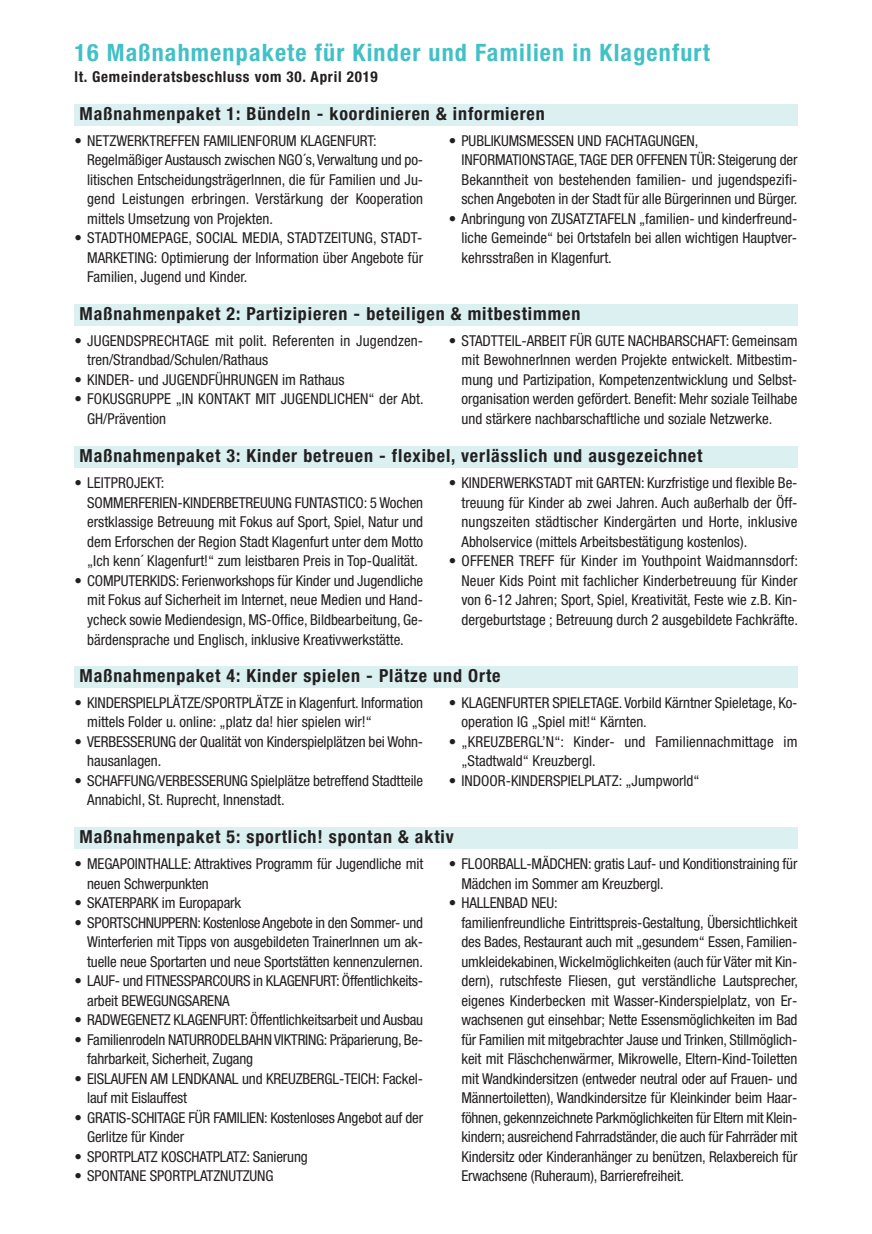
<style>
.page{position:relative;width:872px;height:1234px;background:#fff}
.page>*{position:absolute;margin:0;border:0;box-sizing:border-box;transform-origin:0 0}
.t1{font:700 condensed 24px "Helvetica Neue";letter-spacing:.05em;color:#41c1c6}
.t2{font:700 condensed 18px "Helvetica Neue";letter-spacing:.05em;color:#231f20}
.t3{font:condensed 15px/19.5px "Helvetica Neue";letter-spacing:-.01em;color:#231f20}
.t4{font:condensed 15px/19.5px "Helvetica Neue";letter-spacing:.01em;color:#231f20}
.t5{font:700 condensed 15px "Helvetica Neue";letter-spacing:.05em;color:#231f20}
</style>
<div class="page">
<div style="left:74px;top:104px;width:723px;height:21px;background:#dbf0f1"></div>
<div style="left:74px;top:304px;width:723px;height:21px;background:#dbf0f1"></div>
<div style="left:74px;top:446px;width:723px;height:22px;background:#dbf0f1"></div>
<div style="left:74px;top:665px;width:723px;height:22px;background:#dbf0f1"></div>
<div style="left:74px;top:827px;width:723px;height:21px;background:#dbf0f1"></div>
<h1 class="t1" style="left:74px;top:44px;width:637px">16 Maßnahmenpakete für Kinder und Familien in Klagenfurt</h1>
<p class="t5" style="left:74px;top:71px;width:305px">lt. Gemeinderatsbeschluss vom 30. April 2019</p>
<p class="t2" style="left:80px;top:107px;width:466px">Maßnahmenpaket 1: Bündeln - koordinieren &amp; informieren</p>
<p class="t3" style="left:87px;top:132px;width:337px;text-indent:-13px">• NETZWERKTREFFEN FAMILIENFORUM KLAGENFURT:<br>Regelmäßiger Austausch zwischen NGO´s, Verwaltung und po&shy;litischen EntscheidungsträgerInnen, die für Familien und Ju&shy;gend Leistungen erbringen. Verstärkung der Kooperation mittels Umsetzung von Projekten.</p>
<p class="t3" style="left:87px;top:229px;width:337px;text-align:justify;text-indent:-13px">• STADTHOMEPAGE, SOCIAL MEDIA, STADTZEITUNG, STADT-MARKETING: Optimierung der Information über Angebote für Familien, Jugend und Kinder.</p>
<p class="t3" style="left:461px;top:132px;width:337px;text-indent:-13px">• PUBLIKUMSMESSEN UND FACHTAGUNGEN, INFORMATIONSTAGE, TAGE DER OFFENEN TÜR: Steigerung der Bekanntheit von bestehenden familien- und jugendspezifi&shy;schen Angeboten in der Stadt für alle Bürgerinnen und Bürger.</p>
<p class="t3" style="left:461px;top:210px;width:337px;text-align:justify;text-indent:-13px">• Anbringung von ZUSATZTAFELN „familien- und kinderfreund&shy;liche Gemeinde“ bei Ortstafeln bei allen wichtigen Hauptver&shy;kehrsstraßen in Klagenfurt.</p>
<p class="t2" style="left:80px;top:307px;width:502px">Maßnahmenpaket 2: Partizipieren - beteiligen &amp; mitbestimmen</p>
<p class="t4" style="left:87px;top:332px;width:337px;text-indent:-13px">• JUGENDSPRECHTAGE mit polit. Referenten in Jugendzen&shy;tren/Strandbad/Schulen/Rathaus</p>
<p class="t3" style="left:74px;top:371px;width:272px">• KINDER- und JUGENDFÜHRUNGEN im Rathaus</p>
<p class="t3" style="left:87px;top:390px;width:338px;text-indent:-13px">• FOKUSGRUPPE „IN KONTAKT MIT JUGENDLICHEN“ der Abt.<br>GH/Prävention</p>
<p class="t3" style="left:461px;top:332px;width:337px;text-align:justify;text-indent:-13px">• STADTTEIL-ARBEIT FÜR GUTE NACHBARSCHAFT: Gemeinsam mit BewohnerInnen werden Projekte entwickelt. Mitbestim&shy;mung und Partizipation, Kompetenzentwicklung und Selbst&shy;organisation werden gefördert. Benefit: Mehr soziale Teilhabe und stärkere nachbarschaftliche und soziale Netzwerke.</p>
<p class="t2" style="left:80px;top:449px;width:624px">Maßnahmenpaket 3: Kinder betreuen - flexibel, verlässlich und ausgezeichnet</p>
<p class="t3" style="left:87px;top:474px;width:337px;text-indent:-13px">• LEITPROJEKT:<br>SOMMERFERIEN-KINDERBETREUUNG FUNTASTICO: 5 Wochen erstklassige Betreuung mit Fokus auf Sport, Spiel, Natur und dem Erforschen der Region Stadt Klagenfurt unter dem Motto „Ich kenn´ Klagenfurt!“ zum leistbaren Preis in Top-Qualität.</p>
<p class="t3" style="left:87px;top:572px;width:337px;text-align:justify;text-indent:-13px">• COMPUTERKIDS: Ferienworkshops für Kinder und Jugendliche mit Fokus auf Sicherheit im Internet, neue Medien und Hand&shy;ycheck sowie Mediendesign, MS-Office, Bildbearbeitung, Ge&shy;bärdensprache und Englisch, inklusive Kreativwerkstätte.</p>
<p class="t3" style="left:461px;top:474px;width:337px;text-align:justify;text-indent:-13px">• KINDERWERKSTADT mit GARTEN: Kurzfristige und flexible Be&shy;treuung für Kinder ab zwei Jahren. Auch außerhalb der Öff&shy;nungszeiten städtischer Kindergärten und Horte, inklusive Abholservice (mittels Arbeitsbestätigung kostenlos).</p>
<p class="t3" style="left:461px;top:552px;width:338px;text-align:justify;text-indent:-13px">• OFFENER TREFF für Kinder im Youthpoint Waidmannsdorf:<br>Neuer Kids Point mit fachlicher Kinderbetreuung für Kinder von 6-12 Jahren; Sport, Spiel, Kreativität, Feste wie z.B. Kin&shy;dergeburtstage ; Betreuung durch 2 ausgebildete Fachkräfte.</p>
<p class="t2" style="left:80px;top:668px;width:422px">Maßnahmenpaket 4: Kinder spielen - Plätze und Orte</p>
<p class="t3" style="left:87px;top:693px;width:337px;text-indent:-13px">• KINDERSPIELPLÄTZE/SPORTPLÄTZE in Klagenfurt. Information mittels Folder u. online: „platz da! hier spielen wir!“</p>
<p class="t3" style="left:87px;top:732px;width:337px;text-indent:-13px">• VERBESSERUNG der Qualität von Kinderspielplätzen bei Wohn&shy;hausanlagen.</p>
<p class="t3" style="left:87px;top:771px;width:337px;text-indent:-13px">• SCHAFFUNG/VERBESSERUNG Spielplätze betreffend Stadtteile<br>Annabichl, St. Ruprecht, Innenstadt.</p>
<p class="t3" style="left:461px;top:693px;width:337px;text-indent:-13px">• KLAGENFURTER SPIELETAGE. Vorbild Kärntner Spieletage, Ko&shy;operation IG „Spiel mit!“ Kärnten.</p>
<p class="t4" style="left:461px;top:732px;width:337px;text-indent:-13px">• „KREUZBERGL’N“: Kinder- und Familiennachmittage im „Stadtwald“ Kreuzbergl.</p>
<p class="t3" style="left:449px;top:771px;width:252px">• INDOOR-KINDERSPIELPLATZ: „Jumpworld“</p>
<p class="t2" style="left:80px;top:830px;width:376px">Maßnahmenpaket 5: sportlich! spontan &amp; aktiv</p>
<p class="t3" style="left:87px;top:855px;width:337px;text-indent:-13px">• MEGAPOINTHALLE: Attraktives Programm für Jugendliche mit neuen Schwerpunkten</p>
<p class="t3" style="left:74px;top:894px;width:168px">• SKATERPARK im Europapark</p>
<p class="t3" style="left:87px;top:913px;width:337px;text-align:justify;text-indent:-13px">• SPORTSCHNUPPERN: Kostenlose Angebote in den Sommer- und Winterferien mit Tipps von ausgebildeten TrainerInnen um ak&shy;tuelle neue Sportarten und neue Sportstätten kennenzulernen.</p>
<p class="t3" style="left:87px;top:972px;width:337px;text-indent:-13px">• LAUF- und FITNESSPARCOURS in KLAGENFURT: Öffentlichkeits&shy;arbeit BEWEGUNGSARENA</p>
<p class="t3" style="left:74px;top:1011px;width:350px">• RADWEGENETZ KLAGENFURT: Öffentlichkeitsarbeit und Ausbau</p>
<p class="t3" style="left:87px;top:1030px;width:337px;text-indent:-13px">• Familienrodeln NATURRODELBAHN VIKTRING: Präparierung, Be&shy;fahrbarkeit, Sicherheit, Zugang</p>
<p class="t3" style="left:87px;top:1069px;width:337px;text-indent:-13px">• EISLAUFEN AM LENDKANAL und KREUZBERGL-TEICH: Fackel&shy;lauf mit Eislauffest</p>
<p class="t3" style="left:87px;top:1108px;width:337px;text-indent:-13px">• GRATIS-SCHITAGE FÜR FAMILIEN: Kostenloses Angebot auf der<br>Gerlitze für Kinder</p>
<p class="t3" style="left:74px;top:1147px;width:235px">• SPORTPLATZ KOSCHATPLATZ: Sanierung</p>
<p class="t3" style="left:74px;top:1167px;width:201px">• SPONTANE SPORTPLATZNUTZUNG</p>
<p class="t3" style="left:461px;top:855px;width:337px;text-indent:-13px">• FLOORBALL-MÄDCHEN: gratis Lauf- und Konditionstraining für<br>Mädchen im Sommer am Kreuzbergl.</p>
<p class="t3" style="left:461px;top:894px;width:338px;text-indent:-13px">• HALLENBAD NEU:<br>familienfreundliche Eintrittspreis-Gestaltung, Übersichtlichkeit des Bades, Restaurant auch mit „gesundem“ Essen, Familien&shy;umkleidekabinen,Wickelmöglichkeiten (auch für Väter mit Kin&shy;dern), rutschfeste Fliesen, gut verständliche Lautsprecher, eigenes Kinderbecken mit Wasser-Kinderspielplatz, von Er&shy;wachsenen gut einsehbar; Nette Essensmöglichkeiten im Bad für Familien mit mitgebrachter Jause und Trinken, Stillmöglich&shy;keit mit Fläschchenwärmer, Mikrowelle, Eltern-Kind-Toiletten mit Wandkindersitzen (entweder neutral oder auf Frauen- und Männertoiletten), Wandkindersitze für Kleinkinder beim Haar&shy;föhnen, gekennzeichnete Parkmöglichkeiten für Eltern mit Klein&shy;kindern; ausreichend Fahrradständer, die auch für Fahrräder mit Kindersitz oder Kinderanhänger zu benützen, Relaxbereich für Erwachsene (Ruheraum), Barrierefreiheit.</p>
</div>
